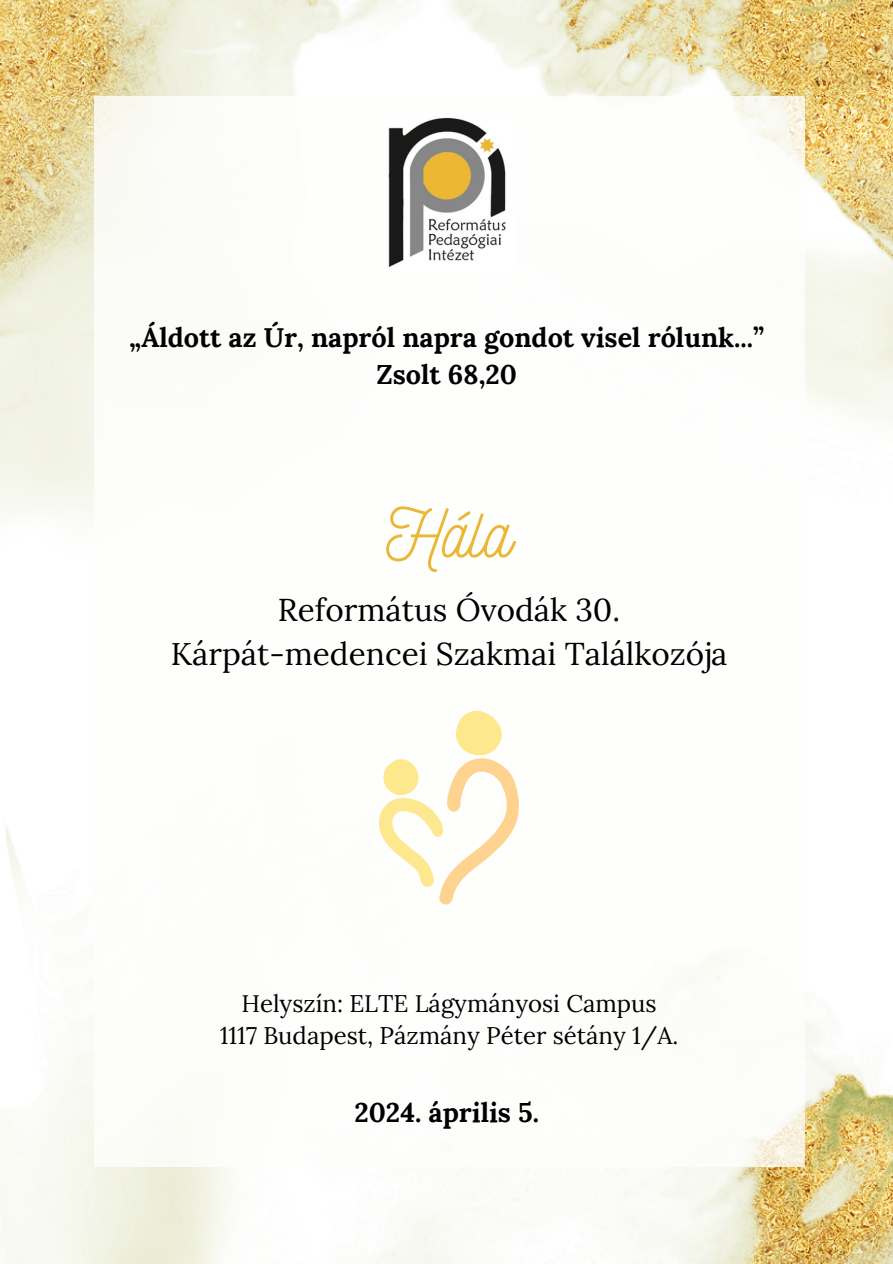
<style>
.page{position:relative;width:893px;height:1264px;background:#fff}
.page>*{position:absolute;margin:0;border:0;box-sizing:border-box;transform-origin:0 0}
.t1{font:69px "Nickainley";color:#eab737}
.t2{font:31.5px/43.8px "Lora";color:#000;text-align:center}
.t3{font:700 27px/37.2px "Lora";color:#000;text-align:center}
.t4{font:24px "Lora";color:#000}
</style>
<div class="page">
<img style="left:0;top:0;width:892px;height:520px">
<img style="left:0;top:824px;width:892px;height:439px">
<div style="left:94px;top:96px;width:710px;height:1070px;background:#fefefd"></div>
<img style="left:388px;top:117px;width:118px;height:150px">
<svg style="left:379px;top:710px;width:140px;height:194px"></svg>
<p class="t3" style="left:129px;top:319px;width:636px">„Áldott az Úr, napról napra gondot visel rólunk...”<br>Zsolt 68,20</p>
<p class="t1" style="left:386px;top:488px;width:127px">Hála</p>
<h1 class="t2" style="left:171px;top:587px;width:558px">Református Óvodák 30.<br>Kárpát-medencei Szakmai Találkozója</h1>
<h2 class="t4" style="left:241px;top:987px;width:417px">Helyszín: ELTE Lágymányosi Campus</h2>
<p class="t4" style="left:220px;top:1020px;width:460px">1117 Budapest, Pázmány Péter sétány 1/A.</p>
<p class="t3" style="left:354px;top:1093px;width:186px">2024. április 5.</p>
</div>
